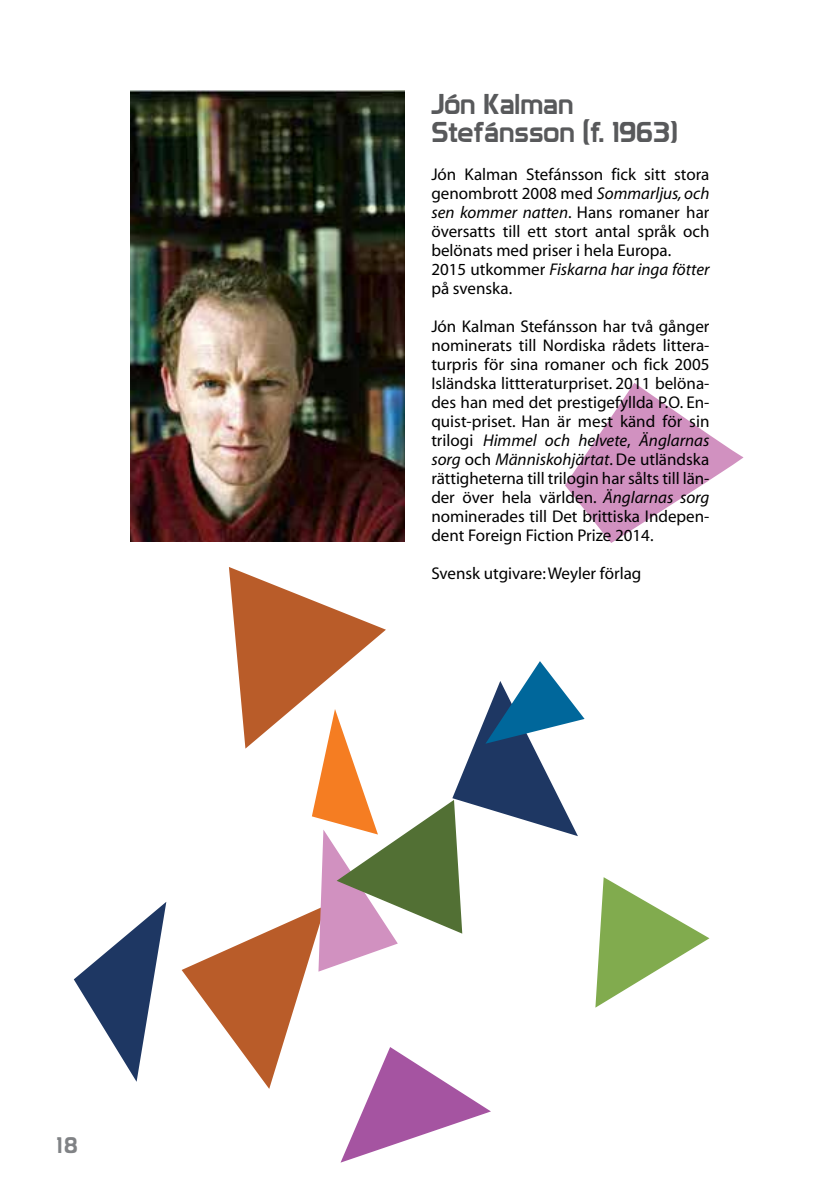
<style>
.page{position:relative;width:840px;height:1191px;background:#fff}
.page>*{position:absolute;margin:0;border:0;box-sizing:border-box;transform-origin:0 0}
.t1{font:28px/28px "Prototype";color:#58595b}
.t2{font:22px "Prototype";color:#808285}
.t3{font:17px/19px "Myriad";color:#000}
.s1{font-style:italic}
</style>
<div class="page">
<svg style="left:565px;top:383px;width:179px;height:160px"></svg>
<svg style="left:74px;top:902px;width:92px;height:179px"></svg>
<svg style="left:595px;top:877px;width:114px;height:130px"></svg>
<svg style="left:181px;top:567px;width:403px;height:595px"></svg>
<img style="left:130px;top:91px;width:274px;height:450px">
<p class="t2" style="left:57px;top:1132px;width:22px">18</p>
<h1 class="t1" style="left:431px;top:89px;width:247px">Jón Kalman<br>Stefánsson (f. 1963)</h1>
<p class="t3" style="left:431px;top:165px;width:279px">Jón Kalman Stefánsson fick sitt stora genombrott 2008 med <span class="s1">Sommarljus, och sen kommer natten</span>. Hans romaner har översatts till ett stort antal språk och belönats med priser i hela Europa.<br>2015 utkommer <span class="s1">Fiskarna har inga fötter </span>på svenska.</p>
<p class="t3" style="left:431px;top:317px;width:279px;text-align:justify">Jón Kalman Stefánsson har två gånger nominerats till Nordiska rådets littera&shy;turpris för sina romaner och fick 2005<br>Isländska littteraturpriset. 2011 belöna&shy;des han med det prestigefyllda P.O. En&shy;quist-priset. Han är mest känd för sin trilogi <span class="s1">Himmel och helvete</span>, <span class="s1">Änglarnas sorg</span> och <span class="s1">Människohjärtat</span>. De utländska rättigheterna till trilogin har sålts till län&shy;der över hela världen. <span class="s1">Änglarnas sorg </span>nominerades till Det brittiska Indepen&shy;dent Foreign Fiction Prize 2014.</p>
<p class="t3" style="left:431px;top:564px;width:211px">Svensk utgivare: Weyler förlag</p>
</div>
